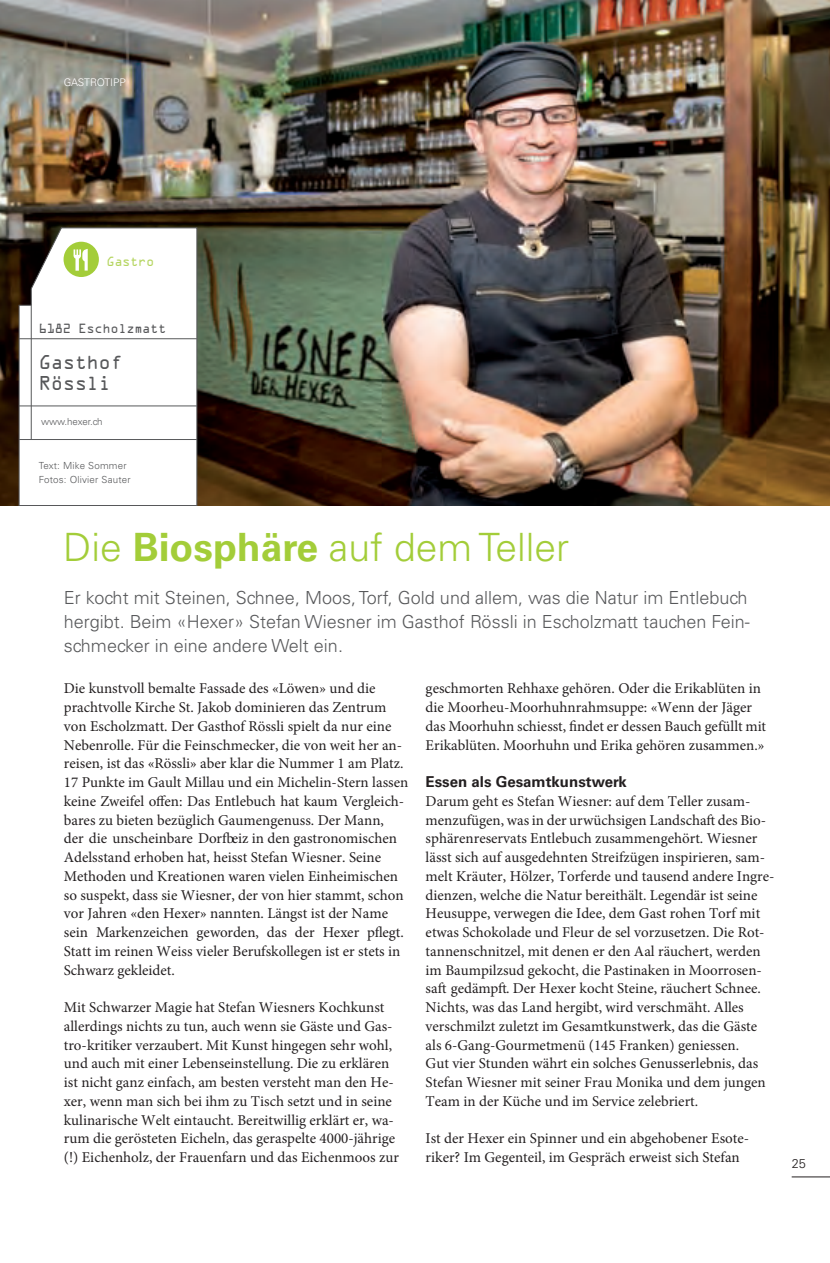
<style>
.page{position:relative;width:830px;height:1263px;background:#fff}
.page>*{position:absolute;margin:0;border:0;box-sizing:border-box;transform-origin:0 0}
.t1{font:300 39px "Univers LT Std";color:#a3cd39}
.t2{font:300 18px/24px "Univers LT Std";color:#57585a}
.t3{font:18px/21px "OCRA Std";letter-spacing:-.03em;color:#57585a;scale:.96 1}
.t4{font:15px/18.8px "Minion Pro";color:#231f20}
.t5{font:700 15px "Univers LT Std";color:#231f20}
.t6{font:300 12.75px "Univers LT Std";color:#231f20}
.t7{font:12px "OCRA Std";letter-spacing:-.03em;color:#57585a;scale:.96 1}
.t8{font:12px "OCRA Std";letter-spacing:-.03em;color:#b5d560;scale:.96 1}
.t9{font:300 10.5px "Univers LT Std";letter-spacing:-.02em;color:#fff}
.t10{font:300 9.75px/13.5px "Univers LT Std";letter-spacing:.02em;color:#57585a}
.t11{font:300 9.75px "Univers LT Std";letter-spacing:-.005em;color:#57585a}
.s1{font-weight:700}
</style>
<div class="page">
<hr style="left:791px;top:1176px;width:38px;height:1px;background:#231f20">
<img style="left:0;top:0;width:829px;height:506px">
<svg style="left:19px;top:227px;width:178px;height:279px"></svg>
<hr style="left:19px;top:338px;width:178px;height:1px;background:#57585a">
<hr style="left:19px;top:406px;width:178px;height:1px;background:#57585a">
<hr style="left:19px;top:439px;width:178px;height:1px;background:#57585a">
<div style="left:63px;top:242px;width:36px;height:35px;background:#a3cd39;border-radius:50%"></div>
<svg style="left:73px;top:249px;width:15px;height:22px"></svg>
<hr style="left:31px;top:305px;width:1px;height:134px;background:#57585a">
<p class="t9" style="left:64px;top:79px;width:64px">GASTROTIPP</p>
<p class="t8" style="left:106px;top:256px;width:52px">Gastro</p>
<p class="t7" style="left:39px;top:323px;width:134px">6182 Escholzmatt</p>
<p class="t3" style="left:39px;top:354px;width:89px">Gasthof<br>Rössli</p>
<p class="t11" style="left:41px;top:418px;width:63px">www.hexer.ch</p>
<p class="t10" style="left:39px;top:460px;width:93px">Text: Mike Sommer<br>Fotos: Olivier Sauter</p>
<h1 class="t1" style="left:63px;top:533px;width:507px">Die <span class="s1">Biosphäre</span> auf dem Teller</h1>
<p class="t2" style="left:64px;top:587px;width:687px">Er kocht mit Steinen, Schnee, Moos, Torf, Gold und allem, was die Natur im Entlebuch hergibt. Beim «Hexer» Stefan Wiesner im Gasthof Rössli in Escholzmatt tauchen Fein&shy;schmecker in eine andere Welt ein.</p>
<p class="t4" style="left:425px;top:679px;width:342px">geschmorten Rehhaxe gehören. Oder die Erikablüten in die Moorheu-Moorhuhnrahmsuppe: «Wenn der Jäger das Moorhuhn schiesst, findet er dessen Bauch gefüllt mit Erikablüten. Moorhuhn und Erika gehören zusammen.»</p>
<p class="t5" style="left:425px;top:776px;width:202px">Essen als Gesamtkunstwerk</p>
<p class="t4" style="left:425px;top:792px;width:350px">Darum geht es Stefan Wiesner: auf dem Teller zusam&shy;menzufügen, was in der urwüchsigen Landschaft des Bio&shy;sphärenreservats Entlebuch zusammengehört. Wiesner lässt sich auf ausgedehnten Streifzügen inspirieren, sam&shy;melt Kräuter, Hölzer, Torferde und tausend andere Ingre&shy;dienzen, welche die Natur bereithält. Legendär ist seine Heusuppe, verwegen die Idee, dem Gast rohen Torf mit etwas Schokolade und Fleur de sel vorzusetzen. Die Rot&shy;tannenschnitzel, mit denen er den Aal räuchert, werden im Baumpilzsud gekocht, die Pastinaken in Moorrosen&shy;saft gedämpft. Der Hexer kocht Steine, räuchert Schnee.<br>Nichts, was das Land hergibt, wird verschmäht. Alles verschmilzt zuletzt im Gesamtkunstwerk, das die Gäste als 6-Gang-Gourmetmenü (145 Franken) geniessen.<br>Gut vier Stunden währt ein solches Genusserlebnis, das Stefan Wiesner mit seiner Frau Monika und dem jungen Team in der Küche und im Service zelebriert.</p>
<p class="t4" style="left:425px;top:1129px;width:325px">Ist der Hexer ein Spinner und ein abgehobener Esote&shy;riker? Im Gegenteil, im Gespräch erweist sich Stefan</p>
<p class="t4" style="left:64px;top:679px;width:346px">Die kunstvoll bemalte Fassade des «Löwen» und die prachtvolle Kirche St. Jakob dominieren das Zentrum von Escholzmatt. Der Gasthof Rössli spielt da nur eine Nebenrolle. Für die Feinschmecker, die von weit her an&shy;reisen, ist das «Rössli» aber klar die Nummer 1 am Platz.<br>17 Punkte im Gault Millau und ein Michelin-Stern lassen keine Zweifel offen: Das Entlebuch hat kaum Vergleich&shy;bares zu bieten bezüglich Gaumengenuss. Der Mann,<br>der die unscheinbare Dorfbeiz in den gastronomischen Adelsstand erhoben hat, heisst Stefan Wiesner. Seine Methoden und Kreationen waren vielen Einheimischen so suspekt, dass sie Wiesner, der von hier stammt, schon vor Jahren «den Hexer» nannten. Längst ist der Name sein Markenzeichen geworden, das der Hexer pflegt.<br>Statt im reinen Weiss vieler Berufskollegen ist er stets in Schwarz gekleidet.</p>
<p class="t4" style="left:64px;top:998px;width:336px">Mit Schwarzer Magie hat Stefan Wiesners Kochkunst allerdings nichts zu tun, auch wenn sie Gäste und Gas&shy;tro-kritiker verzaubert. Mit Kunst hingegen sehr wohl, und auch mit einer Lebenseinstellung. Die zu erklären ist nicht ganz einfach, am besten versteht man den He&shy;xer, wenn man sich bei ihm zu Tisch setzt und in seine kulinarische Welt eintaucht. Bereitwillig erklärt er, wa&shy;rum die gerösteten Eicheln, das geraspelte 4000-jährige (!) Eichenholz, der Frauenfarn und das Eichenmoos zur</p>
<p class="t6" style="left:791px;top:1159px;width:16px">25</p>
</div>
